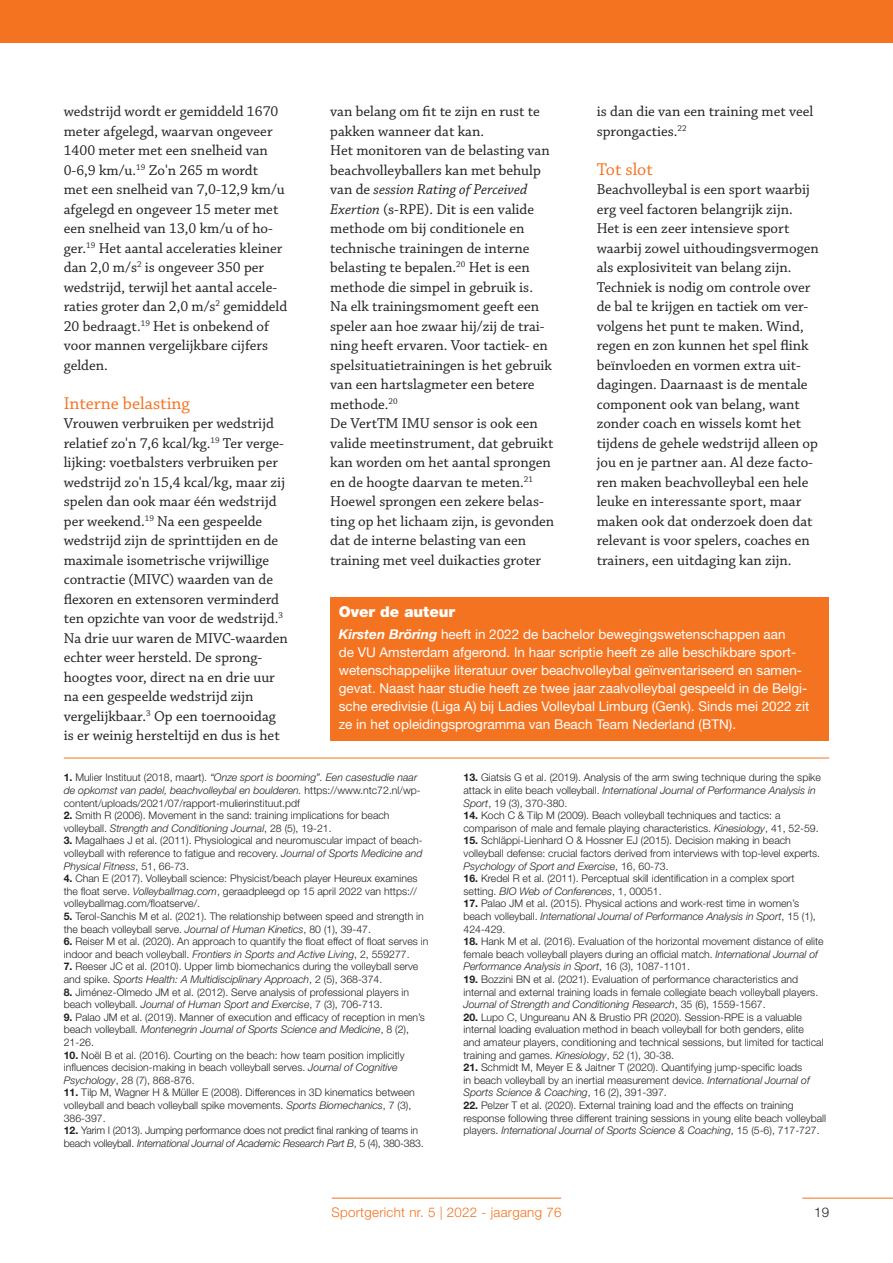
<style>
.page{position:relative;width:893px;height:1263px;background:#fff}
.page>*{position:absolute;margin:0;border:0;box-sizing:border-box;transform-origin:0 0}
.t1{font:18px "Chaparral Pro";color:#f47321}
.t2{font:15px/19.5px "Chaparral Pro";color:#231f20}
.t3{font:900 15px "Helvetica Neue LT Std";color:#fff}
.t4{font:13.5px/18px "Helvetica Neue LT Std";color:#fff}
.t5{font:300 13.35px "Helvetica Neue LT Std";letter-spacing:.02em;color:#f47321}
.t6{font:300 13.35px "Helvetica Neue LT Std";color:#231f20}
.t7{font:300 10.5px/12.6px "Helvetica Neue LT Std";color:#231f20}
.t8{font:300 10.5px/12.6px "Helvetica Neue LT Std";letter-spacing:-.02em;color:#231f20}
.s1{font-style:italic}
.s2{font-weight:700;font-style:italic}
.s3{font-weight:700}
</style>
<div class="page">
<div style="left:0;top:0;width:893px;height:43px;background:#f47321"></div>
<hr style="left:332px;top:1198px;width:229px;height:1px;background:#f47321">
<hr style="left:802px;top:1198px;width:91px;height:1px;background:#f47321">
<div style="left:330px;top:597px;width:499px;height:144px;background:#f47321"></div>
<hr style="left:64px;top:758px;width:765px;height:1px;background:#f47321">
<p class="t2" style="left:64px;top:102px;width:225px">wedstrijd wordt er gemiddeld 1670 meter afgelegd, waarvan ongeveer<br>1400 meter met een snelheid van<br>0-6,9 km/u.<sup>19</sup> Zo'n 265 m wordt<br>met een snelheid van 7,0-12,9 km/u afgelegd en ongeveer 15 meter met een snelheid van 13,0 km/u of ho&shy;ger.<sup>19</sup> Het aantal acceleraties kleiner dan 2,0 m/s<sup>2</sup> is ongeveer 350 per wedstrijd, terwijl het aantal accele&shy;raties groter dan 2,0 m/s<sup>2</sup> gemiddeld<br>20 bedraagt.<sup>19</sup> Het is onbekend of voor mannen vergelijkbare cijfers gelden.</p>
<p class="t1" style="left:64px;top:393px;width:128px">Interne belasting</p>
<p class="t2" style="left:64px;top:414px;width:225px">Vrouwen verbruiken per wedstrijd relatief zo'n 7,6 kcal/kg.<sup>19</sup> Ter verge&shy;lijking: voetbalsters verbruiken per wedstrijd zo'n 15,4 kcal/kg, maar zij spelen dan ook maar één wedstrijd per weekend.<sup>19</sup> Na een gespeelde wedstrijd zijn de sprinttijden en de maximale isometrische vrijwillige contractie (MIVC) waarden van de flexoren en extensoren verminderd ten opzichte van voor de wedstrijd.<sup>3<br></sup>Na drie uur waren de MIVC-waarden echter weer hersteld. De sprong&shy;hoogtes voor, direct na en drie uur na een gespeelde wedstrijd zijn vergelijkbaar.<sup>3</sup> Op een toernooidag is er weinig hersteltijd en dus is het</p>
<p class="t2" style="left:330px;top:102px;width:211px">van belang om fit te zijn en rust te pakken wanneer dat kan.</p>
<p class="t2" style="left:330px;top:141px;width:223px">Het monitoren van de belasting van beachvolleyballers kan met behulp van de <span class="s1">session Rating of Perceived Exertion</span> (s-RPE). Dit is een valide methode om bij conditionele en technische trainingen de interne belasting te bepalen.<sup>20</sup> Het is een methode die simpel in gebruik is.<br>Na elk trainingsmoment geeft een speler aan hoe zwaar hij/zij de trai&shy;ning heeft ervaren. Voor tactiek- en spelsituatietrainingen is het gebruik van een hartslagmeter een betere methode.<sup>20</sup></p>
<p class="t2" style="left:330px;top:414px;width:225px">De VertTM IMU sensor is ook een valide meetinstrument, dat gebruikt kan worden om het aantal sprongen en de hoogte daarvan te meten.<sup>21<br></sup>Hoewel sprongen een zekere belas&shy;ting op het lichaam zijn, is gevonden dat de interne belasting van een training met veel duikacties groter</p>
<p class="t2" style="left:597px;top:102px;width:218px">is dan die van een training met veel sprongacties.<sup>22</sup></p>
<p class="t1" style="left:597px;top:159px;width:58px">Tot slot</p>
<p class="t2" style="left:597px;top:180px;width:224px">Beachvolleybal is een sport waarbij erg veel factoren belangrijk zijn.<br>Het is een zeer intensieve sport waarbij zowel uithoudingsvermogen als explosiviteit van belang zijn.<br>Techniek is nodig om controle over de bal te krijgen en tactiek om ver&shy;volgens het punt te maken. Wind, regen en zon kunnen het spel flink beïnvloeden en vormen extra uit&shy;dagingen. Daarnaast is de mentale component ook van belang, want zonder coach en wissels komt het tijdens de gehele wedstrijd alleen op jou en je partner aan. Al deze facto&shy;ren maken beachvolleybal een hele leuke en interessante sport, maar maken ook dat onderzoek doen dat relevant is voor spelers, coaches en trainers, een uitdaging kan zijn.</p>
<p class="t3" style="left:339px;top:603px;width:118px">Over de auteur</p>
<p class="t4" style="left:339px;top:625px;width:472px"><span class="s2">Kirsten Bröring</span> heeft in 2022 de bachelor bewegingswetenschappen aan<br>de VU Amsterdam afgerond. In haar scriptie heeft ze alle beschikbare sport&shy;wetenschappelijke literatuur over beachvolleybal geïnventariseerd en samen&shy;gevat. Naast haar studie heeft ze twee jaar zaalvolleybal gespeeld in de Belgi&shy;sche eredivisie (Liga A) bij Ladies Volleybal Limburg (Genk). Sinds mei 2022 zit ze in het opleidingsprogramma van Beach Team Nederland (BTN).</p>
<p class="t7" style="left:64px;top:771px;width:358px"><span class="s3">1.</span> Mulier Instituut (2018, maart). <span class="s1">“Onze sport is booming”. Een casestudie naar de opkomst van padel, beachvolleybal en boulderen.</span> https://www.ntc72.nl/wp&shy;content/uploads/2021/07/rapport-mulierinstituut.pdf</p>
<p class="t7" style="left:64px;top:809px;width:327px"><span class="s3">2.</span> Smith R (2006). Movement in the sand: training implications for beach volleyball. <span class="s1">Strength and Conditioning Journal</span>, 28 (5), 19-21.</p>
<p class="t7" style="left:64px;top:834px;width:360px;text-align:justify"><span class="s3">3.</span> Magalhaes J et al. (2011). Physiological and neuromuscular impact of beach&shy;volleyball with reference to fatigue and recovery. <span class="s1">Journal of Sports Medicine and Physical Fitness</span>, 51, 66-73.</p>
<p class="t7" style="left:64px;top:872px;width:355px;text-align:justify"><span class="s3">4.</span> Chan E (2017). Volleyball science: Physicist/beach player Heureux examines the float serve. <span class="s1">Volleyballmag.com</span>, geraadpleegd op 15 april 2022 van https:// volleyballmag.com/floatserve/.</p>
<p class="t7" style="left:64px;top:910px;width:362px"><span class="s3">5.</span> Terol-Sanchis M et al. (2021). The relationship between speed and strength in the beach volleyball serve. <span class="s1">Journal of Human Kinetics</span>, 80 (1), 39-47.</p>
<p class="t7" style="left:64px;top:935px;width:366px"><span class="s3">6.</span> Reiser M et al. (2020). An approach to quantify the float effect of float serves in indoor and beach volleyball. <span class="s1">Frontiers in Sports and Active Living</span>, 2, 559277.</p>
<p class="t7" style="left:64px;top:960px;width:356px"><span class="s3">7.</span> Reeser JC et al. (2010). Upper limb biomechanics during the volleyball serve and spike. <span class="s1">Sports Health: A Multidisciplinary Approach</span>, 2 (5), 368-374.</p>
<p class="t7" style="left:64px;top:985px;width:347px"><span class="s3">8.</span> Jiménez-Olmedo JM et al. (2012). Serve analysis of professional players in beach volleyball. <span class="s1">Journal of Human Sport and Exercise</span>, 7 (3), 706-713.</p>
<p class="t7" style="left:64px;top:1011px;width:363px"><span class="s3">9.</span> Palao JM et al. (2019). Manner of execution and efficacy of reception in men’s beach volleyball. <span class="s1">Montenegrin Journal of Sports Science and Medicine</span>, 8 (2),<br>21-26.</p>
<p class="t7" style="left:64px;top:1048px;width:342px"><span class="s3">10.</span> Noël B et al. (2016). Courting on the beach: how team position implicitly influences decision-making in beach volleyball serves. <span class="s1">Journal of Cognitive<br>Psychology</span>, 28 (7), 868-876.</p>
<p class="t7" style="left:64px;top:1086px;width:352px"><span class="s3">11.</span> Tilp M, Wagner H &amp; Müller E (2008). Differences in 3D kinematics between volleyball and beach volleyball spike movements. <span class="s1">Sports Biomechanics</span>, 7 (3),<br>386-397.</p>
<p class="t8" style="left:64px;top:1124px;width:361px"><span class="s3">12.</span> Yarim I (2013). Jumping performance does not predict final ranking of teams in beach volleyball. <span class="s1">International Journal of Academic Research Part B</span>, 5 (4), 380-383.</p>
<p class="t7" style="left:463px;top:771px;width:359px"><span class="s3">13.</span> Giatsis G et al. (2019). Analysis of the arm swing technique during the spike attack in elite beach volleyball. <span class="s1">International Journal of Performance Analysis in<br>Sport</span>, 19 (3), 370-380.</p>
<p class="t7" style="left:463px;top:809px;width:357px"><span class="s3">14.</span> Koch C &amp; Tilp M (2009). Beach volleyball techniques and tactics: a comparison of male and female playing characteristics. <span class="s1">Kinesiology</span>, 41, 52-59.</p>
<p class="t7" style="left:463px;top:834px;width:358px"><span class="s3">15.</span> Schläppi-Lienhard O &amp; Hossner EJ (2015). Decision making in beach volleyball defense: crucial factors derived from interviews with top-level experts.<br><span class="s1">Psychology of Sport and Exercise</span>, 16, 60-73.</p>
<p class="t7" style="left:463px;top:872px;width:333px"><span class="s3">16.</span> Kredel R et al. (2011). Perceptual skill identification in a complex sport setting. <span class="s1">BIO Web of Conferences</span>, 1, 00051.</p>
<p class="t7" style="left:463px;top:897px;width:354px"><span class="s3">17.</span> Palao JM et al. (2015). Physical actions and work-rest time in women’s beach volleyball. <span class="s1">International Journal of Performance Analysis in Sport</span>, 15 (1),<br>424-429.</p>
<p class="t7" style="left:463px;top:935px;width:362px"><span class="s3">18.</span> Hank M et al. (2016). Evaluation of the horizontal movement distance of elite female beach volleyball players during an official match. <span class="s1">International Journal of<br>Performance Analysis in Sport</span>, 16 (3), 1087-1101.</p>
<p class="t7" style="left:463px;top:973px;width:356px"><span class="s3">19.</span> Bozzini BN et al. (2021). Evaluation of performance characteristics and internal and external training loads in female collegiate beach volleyball players.<br><span class="s1">Journal of Strength and Conditioning Research</span>, 35 (6), 1559-1567.</p>
<p class="t7" style="left:463px;top:1011px;width:362px"><span class="s3">20.</span> Lupo C, Ungureanu AN &amp; Brustio PR (2020). Session-RPE is a valuable internal loading evaluation method in beach volleyball for both genders, elite and amateur players, conditioning and technical sessions, but limited for tactical training and games. <span class="s1">Kinesiology</span>, 52 (1), 30-38.</p>
<p class="t7" style="left:463px;top:1061px;width:348px"><span class="s3">21.</span> Schmidt M, Meyer E &amp; Jaitner T (2020). Quantifying jump-specific loads in beach volleyball by an inertial measurement device. <span class="s1">International Journal of<br>Sports Science &amp; Coaching</span>, 16 (2), 391-397.</p>
<p class="t7" style="left:463px;top:1099px;width:364px"><span class="s3">22.</span> Pelzer T et al. (2020). External training load and the effects on training response following three different training sessions in young elite beach volleyball players. <span class="s1">International Journal of Sports Science &amp; Coaching</span>, 15 (5-6), 717-727.</p>
<p class="t5" style="left:331px;top:1204px;width:232px">Sportgericht nr. 5 | 2022 - jaargang 76</p>
<p class="t6" style="left:814px;top:1204px;width:17px">19</p>
</div>
